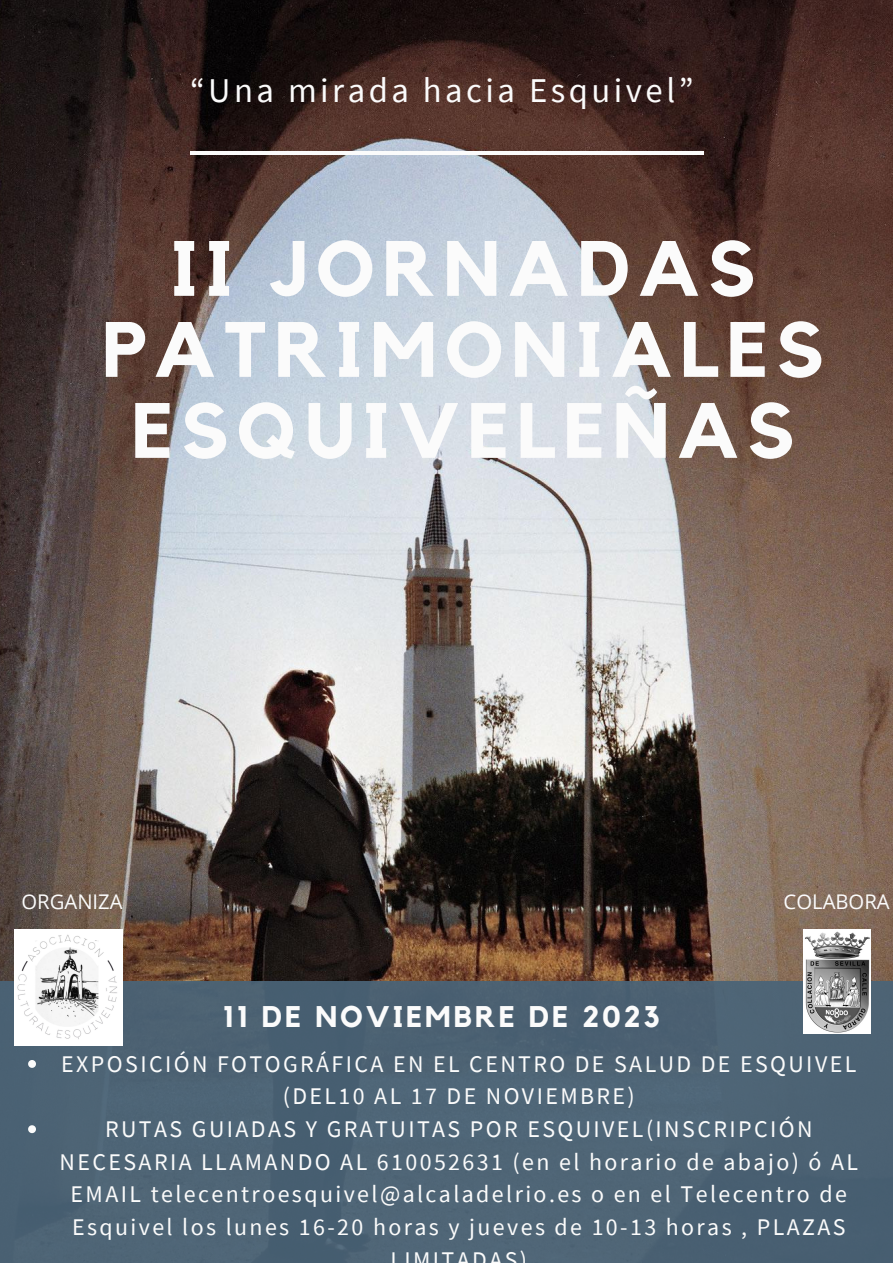
<style>
.page{position:relative;width:893px;height:1263px;background:#fff}
.page>*{position:absolute;margin:0;border:0;box-sizing:border-box;transform-origin:0 0}
.t1{font:700 77.32px/81px "Kollektif";letter-spacing:.1em;color:#fbfbfb;text-align:center}
.t2{font:34.72px "Source Sans Pro";letter-spacing:.1em;color:#fbfbfb}
.t3{font:700 29.78px "Kollektif";letter-spacing:.1em;color:#fbfbfb}
.t4{font:23.92px/32.6px "Source Sans Pro";letter-spacing:.1em;color:#fbfbfb;text-align:center}
.t5{font:20.25px "Open Sans";color:#fbfbfb}
</style>
<div class="page">
<img style="left:0;top:0;width:893px;height:981px">
<div style="left:0;top:981px;width:893px;height:282px;background:#4a6478"></div>
<hr style="left:190px;top:151px;width:513px;height:3px;background:#fbfbfb">
<img style="left:14px;top:930px;width:109px;height:116px">
<img style="left:803px;top:930px;width:67px;height:103px">
<svg style="left:28px;top:1060px;width:8px;height:8px"></svg>
<svg style="left:28px;top:1125px;width:8px;height:8px"></svg>
<p class="t2" style="left:190px;top:67px;width:505px">“Una mirada hacia Esquivel”</p>
<p class="t1" style="left:102px;top:231px;width:723px">II JORNADAS<br>PATRIMONIALES<br>ESQUIVELEÑAS</p>
<p class="t5" style="left:22px;top:887px;width:103px">ORGANIZA</p>
<p class="t5" style="left:783px;top:887px;width:107px">COLABORA</p>
<p class="t3" style="left:223px;top:1003px;width:438px">11 DE NOVIEMBRE DE 2023</p>
<p class="t4" style="left:61px;top:1047px;width:796px">EXPOSICIÓN FOTOGRÁFICA EN EL CENTRO DE SALUD DE ESQUIVEL (DEL10 AL 17 DE NOVIEMBRE)</p>
<p class="t4" style="left:60px;top:1112px;width:800px">RUTAS GUIADAS Y GRATUITAS POR ESQUIVEL(INSCRIPCIÓN NECESARIA LLAMANDO AL 610052631 (en el horario de abajo) ó AL EMAIL telecentroesquivel@alcaladelrio.es o en el Telecentro de Esquivel los lunes 16-20 horas y jueves de 10-13 horas , PLAZAS LIMITADAS)</p>
</div>
